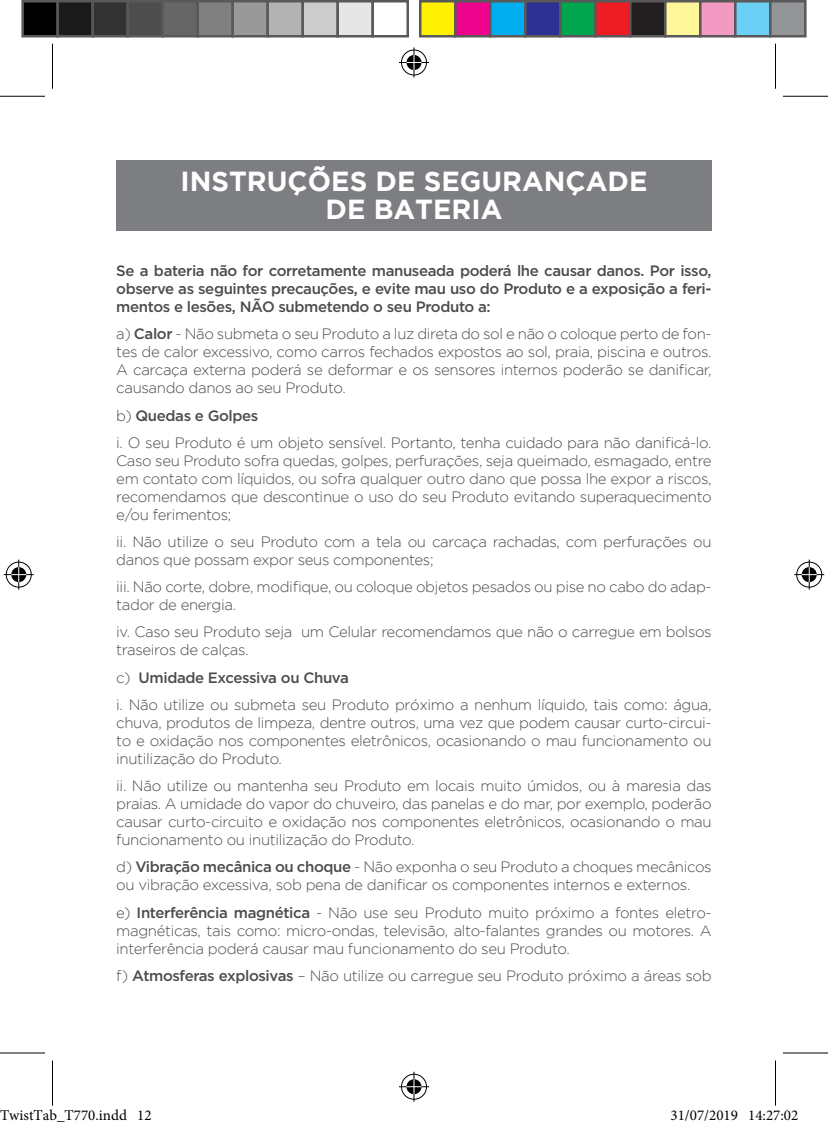
<style>
.page{position:relative;width:828px;height:1128px;background:#fff}
.page>*{position:absolute;margin:0;border:0;box-sizing:border-box;transform-origin:0 0}
.t1{font:700 27.5px/28px "Gotham";color:#fff;text-align:center}
.t2{font:300 15px/18px "Gotham";letter-spacing:-.025em;color:#4b4c4d}
.t3{font:500 15px/18px "Gotham";letter-spacing:-.025em;color:#4b4c4d;text-align:justify}
.t4{font:15px "Minion Pro";color:#000}
.s1{font-weight:500}
</style>
<div class="page">
<div style="left:116px;top:160px;width:596px;height:70px;background:#7c7e81"></div>
<svg style="left:0;top:1052px;width:45px;height:1px"></svg>
<svg style="left:783px;top:1052px;width:45px;height:1px"></svg>
<hr style="left:0;top:96px;width:45px;height:1px;background:#000">
<hr style="left:783px;top:96px;width:45px;height:1px;background:#000">
<hr style="left:0;top:1053px;width:45px;height:1px;background:#000">
<hr style="left:783px;top:1053px;width:45px;height:1px;background:#000">
<hr style="left:52px;top:44px;width:1px;height:45px;background:#000">
<hr style="left:52px;top:1060px;width:1px;height:45px;background:#000">
<hr style="left:775px;top:44px;width:1px;height:45px;background:#000">
<hr style="left:775px;top:1060px;width:1px;height:45px;background:#000">
<div style="left:400px;top:48px;width:28px;height:29px;border:3px solid #fff;border-radius:50%"></div>
<hr style="left:399px;top:61px;width:30px;height:3px;background:#fff">
<hr style="left:412px;top:47px;width:3px;height:30px;background:#fff">
<div style="left:405px;top:53px;width:18px;height:19px;border:3px solid #fff;border-radius:50%"></div>
<div style="left:401px;top:50px;width:26px;height:25px;border:1px solid #000;border-radius:50%"></div>
<hr style="left:399px;top:62px;width:30px;height:1px;background:#000">
<hr style="left:413px;top:47px;width:1px;height:30px;background:#000">
<svg style="left:406px;top:55px;width:15px;height:15px"></svg>
<div style="left:400px;top:1073px;width:28px;height:28px;border:3px solid #fff;border-radius:50%"></div>
<hr style="left:399px;top:1085px;width:30px;height:3px;background:#fff">
<hr style="left:412px;top:1072px;width:3px;height:30px;background:#fff">
<div style="left:405px;top:1078px;width:18px;height:18px;border:3px solid #fff;border-radius:50%"></div>
<div style="left:401px;top:1074px;width:26px;height:26px;border:1px solid #000;border-radius:50%"></div>
<hr style="left:399px;top:1086px;width:30px;height:1px;background:#000">
<hr style="left:413px;top:1072px;width:1px;height:30px;background:#000">
<svg style="left:406px;top:1079px;width:15px;height:15px"></svg>
<div style="left:5px;top:561px;width:28px;height:28px;border:3px solid #fff;border-radius:50%"></div>
<hr style="left:4px;top:573px;width:30px;height:3px;background:#fff">
<hr style="left:17px;top:560px;width:3px;height:30px;background:#fff">
<div style="left:10px;top:566px;width:18px;height:18px;border:3px solid #fff;border-radius:50%"></div>
<div style="left:6px;top:562px;width:26px;height:25px;border:1px solid #000;border-radius:50%"></div>
<hr style="left:4px;top:574px;width:30px;height:1px;background:#000">
<hr style="left:18px;top:560px;width:1px;height:30px;background:#000">
<svg style="left:11px;top:567px;width:15px;height:15px"></svg>
<div style="left:795px;top:561px;width:28px;height:28px;border:3px solid #fff;border-radius:50%"></div>
<hr style="left:794px;top:573px;width:30px;height:3px;background:#fff">
<hr style="left:808px;top:560px;width:3px;height:30px;background:#fff">
<div style="left:800px;top:566px;width:18px;height:18px;border:3px solid #fff;border-radius:50%"></div>
<div style="left:796px;top:562px;width:26px;height:25px;border:1px solid #000;border-radius:50%"></div>
<hr style="left:794px;top:574px;width:30px;height:1px;background:#000">
<hr style="left:809px;top:560px;width:1px;height:30px;background:#000">
<svg style="left:802px;top:567px;width:15px;height:15px"></svg>
<div style="left:23px;top:1px;width:35px;height:35px;background:#000"></div>
<div style="left:21px;top:0;width:38px;height:37px;border:2px solid #595959"></div>
<div style="left:58px;top:1px;width:35px;height:35px;background:#1a1a1a"></div>
<div style="left:56px;top:0;width:38px;height:37px;border:2px solid #595959"></div>
<div style="left:93px;top:1px;width:35px;height:35px;background:#333"></div>
<div style="left:91px;top:0;width:38px;height:37px;border:2px solid #595959"></div>
<div style="left:128px;top:1px;width:35px;height:35px;background:#4d4d4d"></div>
<div style="left:126px;top:0;width:38px;height:37px;border:2px solid #595959"></div>
<div style="left:163px;top:1px;width:35px;height:35px;background:#666"></div>
<div style="left:161px;top:0;width:38px;height:37px;border:2px solid #595959"></div>
<div style="left:198px;top:1px;width:35px;height:35px;background:#808080"></div>
<div style="left:196px;top:0;width:38px;height:37px;border:2px solid #595959"></div>
<div style="left:233px;top:1px;width:35px;height:35px;background:#999"></div>
<div style="left:231px;top:0;width:38px;height:37px;border:2px solid #595959"></div>
<div style="left:268px;top:1px;width:35px;height:35px;background:#b3b3b3"></div>
<div style="left:266px;top:0;width:38px;height:37px;border:2px solid #595959"></div>
<div style="left:303px;top:1px;width:35px;height:35px;background:#ccc"></div>
<div style="left:301px;top:0;width:38px;height:37px;border:2px solid #595959"></div>
<div style="left:338px;top:1px;width:35px;height:35px;background:#e6e6e6"></div>
<div style="left:336px;top:0;width:38px;height:37px;border:2px solid #595959"></div>
<div style="left:371px;top:0;width:38px;height:37px;border:2px solid #595959"></div>
<div style="left:420px;top:1px;width:35px;height:35px;background:#fff101"></div>
<div style="left:419px;top:0;width:37px;height:37px;border:2px solid #595959"></div>
<div style="left:455px;top:1px;width:35px;height:35px;background:#ed028c"></div>
<div style="left:454px;top:0;width:37px;height:37px;border:2px solid #595959"></div>
<div style="left:490px;top:1px;width:35px;height:35px;background:#00aeef"></div>
<div style="left:489px;top:0;width:37px;height:37px;border:2px solid #595959"></div>
<div style="left:525px;top:1px;width:35px;height:35px;background:#2e3092"></div>
<div style="left:524px;top:0;width:37px;height:37px;border:2px solid #595959"></div>
<div style="left:560px;top:1px;width:35px;height:35px;background:#00a54f"></div>
<div style="left:559px;top:0;width:37px;height:37px;border:2px solid #595959"></div>
<div style="left:595px;top:1px;width:35px;height:35px;background:#ee1d23"></div>
<div style="left:594px;top:0;width:37px;height:37px;border:2px solid #595959"></div>
<div style="left:630px;top:1px;width:35px;height:35px;background:#231f20"></div>
<div style="left:629px;top:0;width:37px;height:37px;border:2px solid #595959"></div>
<div style="left:665px;top:1px;width:35px;height:35px;background:#fff79a"></div>
<div style="left:664px;top:0;width:37px;height:37px;border:2px solid #595959"></div>
<div style="left:700px;top:1px;width:35px;height:35px;background:#f499c2"></div>
<div style="left:699px;top:0;width:37px;height:37px;border:2px solid #595959"></div>
<div style="left:735px;top:1px;width:35px;height:35px;background:#6bcff6"></div>
<div style="left:734px;top:0;width:37px;height:37px;border:2px solid #595959"></div>
<div style="left:770px;top:1px;width:35px;height:35px;background:#939598"></div>
<div style="left:769px;top:0;width:37px;height:37px;border:2px solid #595959"></div>
<div style="left:88px;top:1110px;width:7px;height:11px;border:1px solid #fff;border-radius:50%"></div>
<div style="left:90px;top:1111px;width:4px;height:10px;border:1px solid #fff;border-radius:50%"></div>
<div style="left:690px;top:1110px;width:7px;height:11px;border:1px solid #fff;border-radius:50%"></div>
<div style="left:691px;top:1111px;width:5px;height:10px;border:1px solid #fff;border-radius:50%"></div>
<div style="left:716px;top:1110px;width:7px;height:11px;border:1px solid #fff;border-radius:50%"></div>
<div style="left:718px;top:1111px;width:4px;height:10px;border:1px solid #fff;border-radius:50%"></div>
<div style="left:784px;top:1110px;width:7px;height:11px;border:1px solid #fff;border-radius:50%"></div>
<div style="left:785px;top:1111px;width:5px;height:10px;border:1px solid #fff;border-radius:50%"></div>
<h1 class="t1" style="left:180px;top:166px;width:468px">INSTRUÇÕES DE SEGURANÇADE<br>DE BATERIA</h1>
<p class="t3" style="left:116px;top:262px;width:597px">Se a bateria não for corretamente manuseada poderá lhe causar danos. Por isso, observe as seguintes precauções, e evite mau uso do Produto e a exposição a feri&shy;mentos e lesões, NÃO submetendo o seu Produto a:</p>
<p class="t2" style="left:116px;top:325px;width:597px;text-align:justify">a) <span class="s1">Calor</span> - Não submeta o seu Produto a luz direta do sol e não o coloque perto de fon&shy;tes de calor excessivo, como carros fechados expostos ao sol, praia, piscina e outros.<br>A carcaça externa poderá se deformar e os sensores internos poderão se danificar, causando danos ao seu Produto.</p>
<p class="t2" style="left:116px;top:402px;width:597px;line-height:27.2px">b) <span class="s1">Quedas e Golpes<br></span>i. O seu Produto é um objeto sensível. Portanto, tenha cuidado para não danificá-lo.</p>
<p class="t2" style="left:116px;top:451px;width:597px;text-align:justify">Caso seu Produto sofra quedas, golpes, perfurações, seja queimado, esmagado, entre em contato com líquidos, ou sofra qualquer outro dano que possa lhe expor a riscos, recomendamos que descontinue o uso do seu Produto evitando superaquecimento e/ou ferimentos;</p>
<p class="t2" style="left:116px;top:533px;width:597px">ii. Não utilize o seu Produto com a tela ou carcaça rachadas, com perfurações ou danos que possam expor seus componentes;</p>
<p class="t2" style="left:116px;top:578px;width:597px">iii. Não corte, dobre, modifique, ou coloque objetos pesados ou pise no cabo do adap&shy;tador de energia.</p>
<p class="t2" style="left:116px;top:623px;width:597px">iv. Caso seu Produto seja um Celular recomendamos que não o carregue em bolsos traseiros de calças.</p>
<p class="t2" style="left:116px;top:664px;width:597px;line-height:27.2px">c) <span class="s1">Umidade Excessiva ou Chuva<br></span>i. Não utilize ou submeta seu Produto próximo a nenhum líquido, tais como: água,</p>
<p class="t2" style="left:116px;top:713px;width:597px;text-align:justify">chuva, produtos de limpeza, dentre outros, uma vez que podem causar curto-circui&shy;to e oxidação nos componentes eletrônicos, ocasionando o mau funcionamento ou inutilização do Produto.</p>
<p class="t2" style="left:116px;top:777px;width:597px;text-align:justify">ii. Não utilize ou mantenha seu Produto em locais muito úmidos, ou à maresia das praias. A umidade do vapor do chuveiro, das panelas e do mar, por exemplo, poderão causar curto-circuito e oxidação nos componentes eletrônicos, ocasionando o mau funcionamento ou inutilização do Produto.</p>
<p class="t2" style="left:116px;top:858px;width:597px">d) <span class="s1">Vibração mecânica ou choque</span> - Não exponha o seu Produto a choques mecânicos ou vibração excessiva, sob pena de danificar os componentes internos e externos.</p>
<p class="t2" style="left:116px;top:903px;width:597px;text-align:justify">e) <span class="s1">Interferência magnética</span> - Não use seu Produto muito próximo a fontes eletro&shy;magnéticas, tais como: micro-ondas, televisão, alto-falantes grandes ou motores. A interferência poderá causar mau funcionamento do seu Produto.</p>
<p class="t2" style="left:116px;top:966px;width:597px">f) <span class="s1">Atmosferas explosivas</span> – Não utilize ou carregue seu Produto próximo a áreas sob</p>
<p class="t4" style="left:0;top:1106px;width:153px">TwistTab_T770.indd 12</p>
<p class="t4" style="left:670px;top:1106px;width:129px">31/07/2019 14:27:02</p>
</div>
